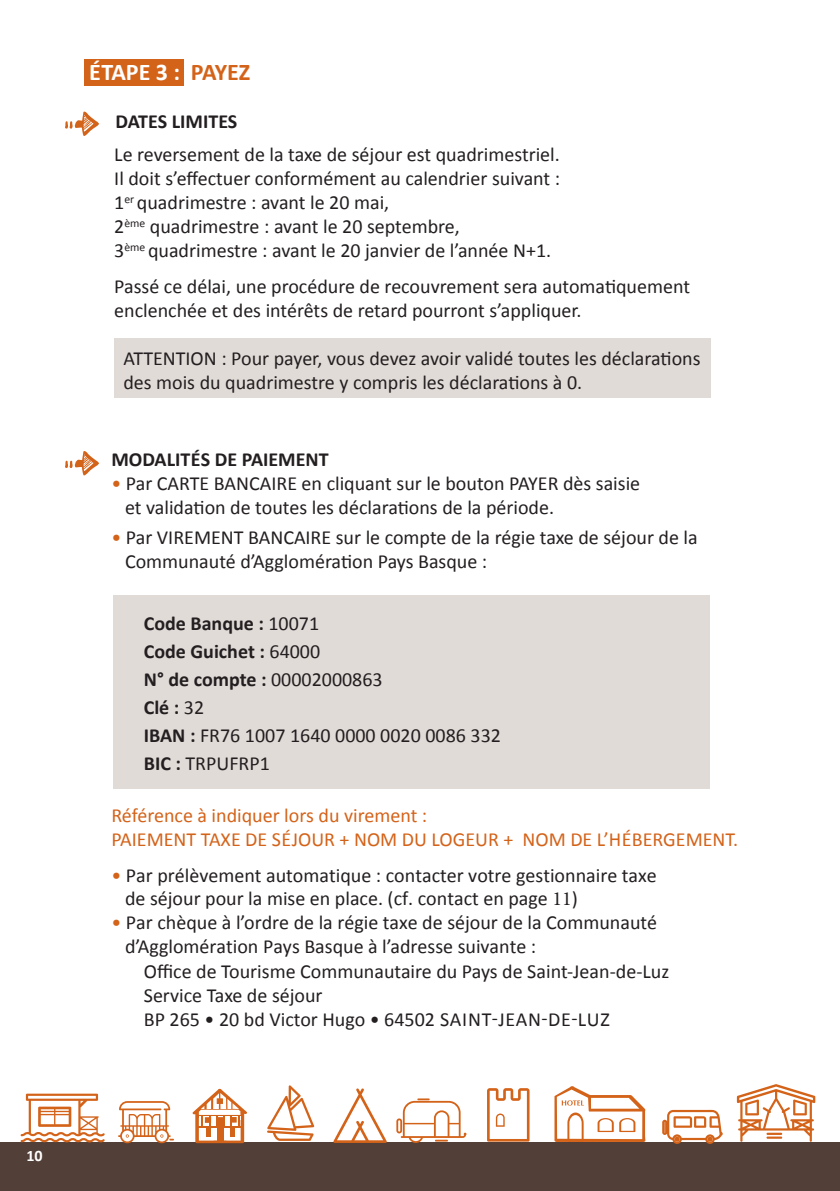
<style>
.page{position:relative;width:840px;height:1191px;background:#fff}
.page>*{position:absolute;margin:0;border:0;box-sizing:border-box;transform-origin:0 0}
.t1{font:700 24px "Calibri";letter-spacing:-.005em;color:#fff}
.t2{font:20px/24px "Calibri";color:#231f20}
.t3{font:20px/24px "Calibri";color:#d4631a}
.t4{font:700 20px "Calibri";color:#231f20}
.t5{font:700 16px "Calibri";color:#fff}
.s1{color:#d4631a}
.s2{font-weight:700}
.s3{font-family:"Minion Pro"}
</style>
<div class="page">
<div style="left:0;top:1142px;width:839px;height:49px;background:#523f38"></div>
<svg style="left:118px;top:1101px;width:56px;height:42px"></svg>
<div style="left:396px;top:1118px;width:6px;height:15px;background:#d4631a;border-radius:3px"></div>
<svg style="left:398px;top:1098px;width:68px;height:45px"></svg>
<svg style="left:21px;top:1093px;width:84px;height:49px"></svg>
<svg style="left:267px;top:1085px;width:47px;height:55px"></svg>
<svg style="left:487px;top:1088px;width:42px;height:53px"></svg>
<svg style="left:333px;top:1088px;width:53px;height:55px"></svg>
<svg style="left:554px;top:1086px;width:91px;height:56px"></svg>
<svg style="left:192px;top:1088px;width:55px;height:55px"></svg>
<svg style="left:736px;top:1084px;width:78px;height:57px"></svg>
<svg style="left:662px;top:1109px;width:60px;height:34px"></svg>
<div style="left:113px;top:595px;width:596px;height:194px;background:#e1dbd8"></div>
<div style="left:114px;top:338px;width:596px;height:60px;background:#e1dbd8"></div>
<div style="left:84px;top:59px;width:100px;height:27px;background:#d4631a"></div>
<svg style="left:65px;top:111px;width:34px;height:25px"></svg>
<svg style="left:65px;top:451px;width:34px;height:25px"></svg>
<p class="t1" style="left:89px;top:57px;width:162px">ÉTAPE 3 : <span class="s1">PAYEZ</span></p>
<p class="t4" style="left:115px;top:109px;width:123px">DATES LIMITES</p>
<p class="t2" style="left:114px;top:143px;width:447px">Le reversement de la taxe de séjour est quadrimestriel.<br>Il doit s’effectuer conformément au calendrier suivant :<br>1<sup>er</sup> quadrimestre : avant le 20 mai,<br>2<sup>ème</sup> quadrimestre : avant le 20 septembre,<br>3<sup>ème</sup> quadrimestre : avant le 20 janvier de l’année N+1.</p>
<p class="t2" style="left:114px;top:274px;width:577px">Passé ce délai, une procédure de recouvrement sera automatiquement enclenchée et des intérêts de retard pourront s’appliquer.</p>
<p class="t2" style="left:123px;top:346px;width:578px">ATTENTION : Pour payer, vous devez avoir validé toutes les déclarations des mois du quadrimestre y compris les déclarations à 0.</p>
<p class="t4" style="left:111px;top:446px;width:218px">MODALITÉS DE PAIEMENT</p>
<p class="t2" style="left:125px;top:471px;width:516px;text-indent:-14px"><span class="s1">•</span> Par CARTE BANCAIRE en cliquant sur le bouton PAYER dès saisie et validation de toutes les déclarations de la période.</p>
<p class="t2" style="left:125px;top:525px;width:574px;text-indent:-14px"><span class="s1">•</span> Par VIREMENT BANCAIRE sur le compte de la régie taxe de séjour de la<br>Communauté d’Agglomération Pays Basque :</p>
<p class="t2" style="left:144px;top:609px;width:358px;line-height:28px"><span class="s2">Code Banque :</span> 10071<br><span class="s2">Code Guichet :</span> 64000<br><span class="s2">N° de compte :</span> 00002000863<br><span class="s2">Clé :</span> 32<br><span class="s2">IBAN :</span> FR76 1007 1640 0000 0020 0086 332<br><span class="s2">BIC :</span> TRPUFRP1</p>
<p class="t3" style="left:111px;top:803px;width:628px">Référence à indiquer lors du virement :<br>PAIEMENT TAXE DE SÉJOUR + NOM DU LOGEUR + NOM DE L’HÉBERGEMENT.</p>
<p class="t2" style="left:125px;top:863px;width:533px;text-indent:-14px"><span class="s1">•</span> Par prélèvement automatique : contacter votre gestionnaire taxe de séjour pour la mise en place. (cf. contact en page <span class="s3">11</span>)</p>
<p class="t2" style="left:125px;top:910px;width:533px;text-indent:-14px"><span class="s1">•</span> Par chèque à l’ordre de la régie taxe de séjour de la Communauté d’Agglomération Pays Basque à l’adresse suivante :</p>
<p class="t2" style="left:144px;top:959px;width:526px">Office de Tourisme Communautaire du Pays de Saint-Jean-de-Luz<br>Service Taxe de séjour<br>BP 265 • 20 bd Victor Hugo • 64502 SAINT-JEAN-DE-LUZ</p>
<p class="t5" style="left:26px;top:1145px;width:18px">10</p>
</div>
